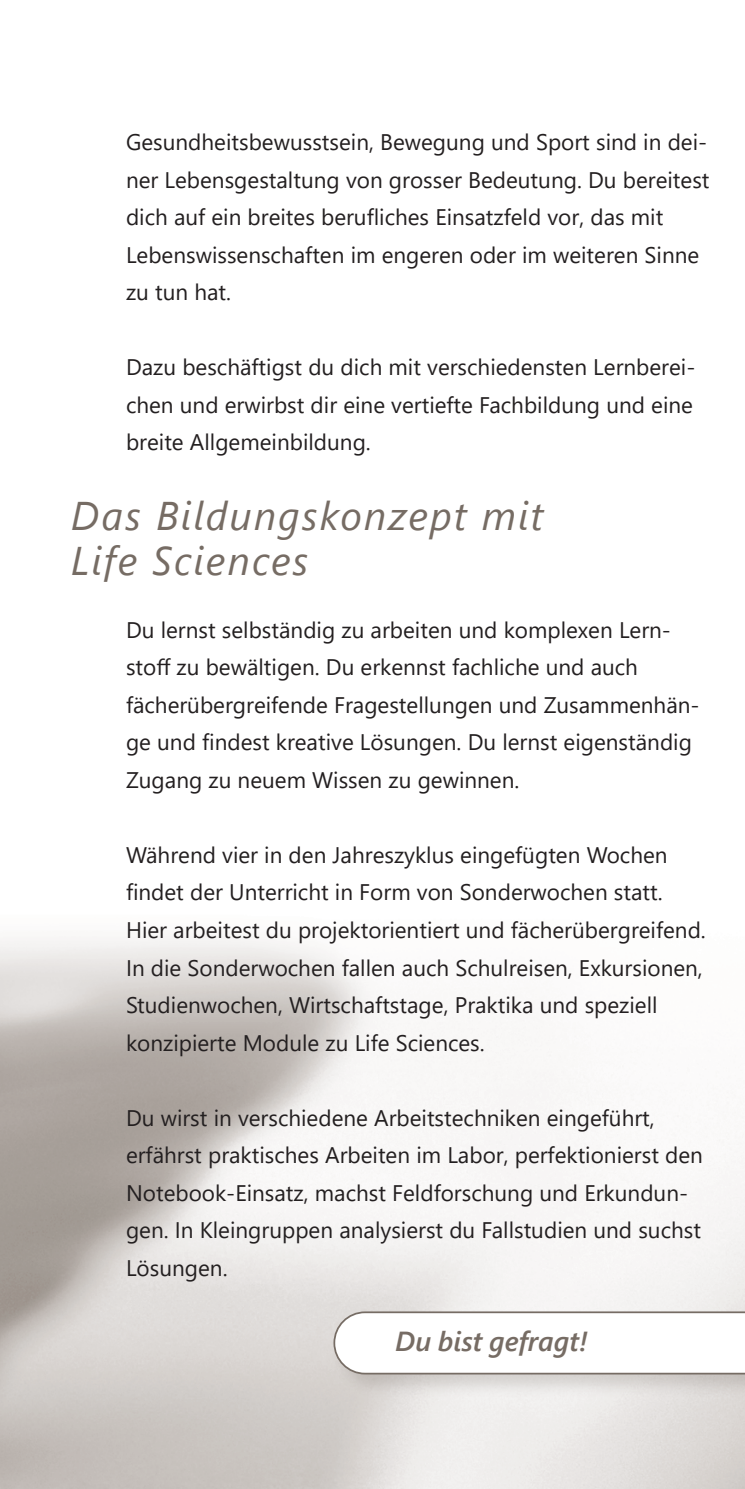
<style>
.page{position:relative;width:745px;height:1489px;background:#fff}
.page>*{position:absolute;margin:0;border:0;box-sizing:border-box;transform-origin:0 0}
.Titel_Lauftext{font:italic 40px/45px "Segoe UI";letter-spacing:.05em;color:#766c64}
.t1{font:italic 600 27.5px "Segoe UI";color:#766c64}
.Broschüre_Lauftext{font:22.5px/37.5px "Segoe UI";color:#231f20}
</style>
<div class="page">
<div style="left:331px;top:1308px;width:413px;height:90px;background:#766c64;opacity:.25"></div>
<svg style="left:333px;top:1311px;width:411px;height:63px"></svg>
<p class="Broschüre_Lauftext" style="left:126px;top:121px;width:584px">Gesundheitsbewusstsein, Bewegung und Sport sind in dei&shy;ner Lebensgestaltung von grosser Bedeutung. Du bereitest dich auf ein breites berufliches Einsatzfeld vor, das mit Lebenswissenschaften im engeren oder im weiteren Sinne zu tun hat.</p>
<p class="Broschüre_Lauftext" style="left:126px;top:346px;width:570px;text-align:justify">Dazu beschäftigst du dich mit verschiedensten Lernberei&shy;chen und erwirbst dir eine vertiefte Fachbildung und eine breite Allgemeinbildung.</p>
<p class="Titel_Lauftext" style="left:71px;top:487px;width:473px">Das Bildungskonzept mit<br>Life Sciences</p>
<p class="Broschüre_Lauftext" style="left:126px;top:609px;width:574px">Du lernst selbständig zu arbeiten und komplexen Lern&shy;stoff zu bewältigen. Du erkennst fachliche und auch fächerübergreifende Fragestellungen und Zusammenhän&shy;ge und findest kreative Lösungen. Du lernst eigenständig Zugang zu neuem Wissen zu gewinnen.</p>
<p class="Broschüre_Lauftext" style="left:126px;top:834px;width:581px">Während vier in den Jahreszyklus eingefügten Wochen findet der Unterricht in Form von Sonderwochen statt.<br>Hier arbeitest du projektorientiert und fächerübergreifend.<br>In die Sonderwochen fallen auch Schulreisen, Exkursionen, Studienwochen, Wirtschaftstage, Praktika und speziell konzipierte Module zu Life Sciences.</p>
<p class="Broschüre_Lauftext" style="left:126px;top:1096px;width:578px">Du wirst in verschiedene Arbeitstechniken eingeführt, erfährst praktisches Arbeiten im Labor, perfektionierst den Notebook-Einsatz, machst Feldforschung und Erkundun&shy;gen. In Kleingruppen analysierst du Fallstudien und suchst Lösungen.</p>
<p class="t1" style="left:395px;top:1314px;width:194px">Du bist gefragt!</p>
</div>
